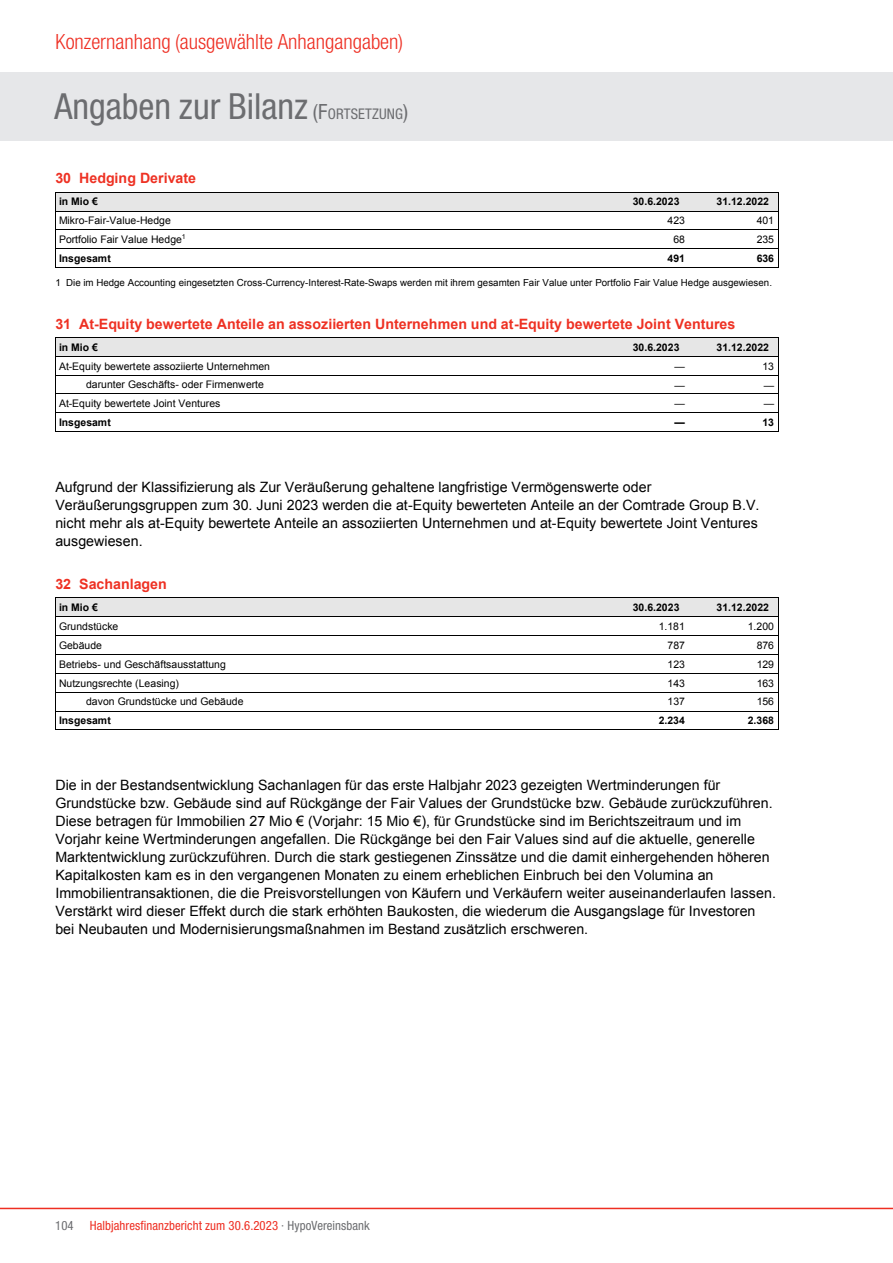
<style>
.page{position:relative;width:893px;height:1263px;background:#fff}
.page>*{position:absolute;margin:0;border:0;box-sizing:border-box;transform-origin:0 0}
.t1{font:condensed 36px "Helvetica Neue LT Std";color:#6c6d70}
.t2{font:300 condensed 21px "Helvetica Neue LT Std";color:#ee2e22}
.t3{font:14.25px/18px "Arial";color:#000}
.t4{font:700 14.25px "Arial";color:#ee3123}
.t5{font:condensed 12.75px "Helvetica Neue LT Std";letter-spacing:.005em;color:#ee2e22}
.t6{font:condensed 12.75px "Helvetica Neue LT Std";color:#6c6d70}
.t7{font:10.5px "Arial";color:#000}
.t8{font:700 10.5px "Arial";letter-spacing:-.005em;color:#000}
.t9{font:9.75px "Arial";color:#000}
.s1{font-size:21px}
.s2{font-size:14.7px}
.s3{color:#6c6d70}
</style>
<div class="page">
<div style="left:56px;top:192px;width:544px;height:19px;background:#e6e6e6"></div>
<div style="left:600px;top:192px;width:89px;height:19px;background:#e6e6e6"></div>
<div style="left:690px;top:192px;width:88px;height:19px;background:#e6e6e6"></div>
<hr style="left:56px;top:192px;width:544px;height:1px;background:#000">
<hr style="left:601px;top:192px;width:88px;height:1px;background:#000">
<hr style="left:690px;top:192px;width:88px;height:1px;background:#000">
<hr style="left:56px;top:211px;width:544px;height:1px;background:#000">
<hr style="left:601px;top:211px;width:88px;height:1px;background:#000">
<hr style="left:690px;top:211px;width:88px;height:1px;background:#000">
<hr style="left:56px;top:229px;width:544px;height:1px;background:#000">
<hr style="left:601px;top:229px;width:88px;height:1px;background:#000">
<hr style="left:690px;top:229px;width:88px;height:1px;background:#000">
<hr style="left:56px;top:248px;width:544px;height:1px;background:#000">
<hr style="left:601px;top:248px;width:88px;height:1px;background:#000">
<hr style="left:690px;top:248px;width:88px;height:1px;background:#000">
<svg style="left:55px;top:192px;width:1px;height:76px"></svg>
<hr style="left:56px;top:267px;width:544px;height:1px;background:#000">
<hr style="left:600px;top:267px;width:89px;height:1px;background:#000">
<hr style="left:689px;top:267px;width:89px;height:1px;background:#000">
<svg style="left:778px;top:192px;width:1px;height:76px"></svg>
<div style="left:56px;top:338px;width:544px;height:18px;background:#e6e6e6"></div>
<div style="left:600px;top:338px;width:89px;height:18px;background:#e6e6e6"></div>
<div style="left:690px;top:338px;width:88px;height:18px;background:#e6e6e6"></div>
<hr style="left:56px;top:337px;width:544px;height:1px;background:#000">
<hr style="left:601px;top:337px;width:88px;height:1px;background:#000">
<hr style="left:690px;top:337px;width:88px;height:1px;background:#000">
<hr style="left:56px;top:356px;width:544px;height:1px;background:#000">
<hr style="left:601px;top:356px;width:88px;height:1px;background:#000">
<hr style="left:690px;top:356px;width:88px;height:1px;background:#000">
<hr style="left:56px;top:375px;width:544px;height:1px;background:#000">
<hr style="left:601px;top:375px;width:88px;height:1px;background:#000">
<hr style="left:690px;top:375px;width:88px;height:1px;background:#000">
<hr style="left:56px;top:394px;width:544px;height:1px;background:#000">
<hr style="left:601px;top:394px;width:88px;height:1px;background:#000">
<hr style="left:690px;top:394px;width:88px;height:1px;background:#000">
<hr style="left:56px;top:412px;width:544px;height:1px;background:#000">
<hr style="left:601px;top:412px;width:88px;height:1px;background:#000">
<hr style="left:690px;top:412px;width:88px;height:1px;background:#000">
<svg style="left:55px;top:337px;width:1px;height:95px"></svg>
<hr style="left:56px;top:431px;width:544px;height:1px;background:#000">
<hr style="left:600px;top:431px;width:89px;height:1px;background:#000">
<hr style="left:689px;top:431px;width:89px;height:1px;background:#000">
<svg style="left:778px;top:337px;width:1px;height:95px"></svg>
<div style="left:56px;top:598px;width:544px;height:18px;background:#e6e6e6"></div>
<div style="left:600px;top:598px;width:89px;height:18px;background:#e6e6e6"></div>
<div style="left:690px;top:598px;width:88px;height:18px;background:#e6e6e6"></div>
<hr style="left:56px;top:597px;width:544px;height:1px;background:#000">
<hr style="left:601px;top:597px;width:88px;height:1px;background:#000">
<hr style="left:690px;top:597px;width:88px;height:1px;background:#000">
<hr style="left:56px;top:616px;width:544px;height:1px;background:#000">
<hr style="left:601px;top:616px;width:88px;height:1px;background:#000">
<hr style="left:690px;top:616px;width:88px;height:1px;background:#000">
<hr style="left:56px;top:635px;width:544px;height:1px;background:#000">
<hr style="left:601px;top:635px;width:88px;height:1px;background:#000">
<hr style="left:690px;top:635px;width:88px;height:1px;background:#000">
<hr style="left:56px;top:654px;width:544px;height:1px;background:#000">
<hr style="left:601px;top:654px;width:88px;height:1px;background:#000">
<hr style="left:690px;top:654px;width:88px;height:1px;background:#000">
<hr style="left:56px;top:673px;width:544px;height:1px;background:#000">
<hr style="left:601px;top:673px;width:88px;height:1px;background:#000">
<hr style="left:690px;top:673px;width:88px;height:1px;background:#000">
<hr style="left:56px;top:692px;width:544px;height:1px;background:#000">
<hr style="left:601px;top:692px;width:88px;height:1px;background:#000">
<hr style="left:690px;top:692px;width:88px;height:1px;background:#000">
<hr style="left:56px;top:711px;width:544px;height:1px;background:#000">
<hr style="left:601px;top:711px;width:88px;height:1px;background:#000">
<hr style="left:690px;top:711px;width:88px;height:1px;background:#000">
<svg style="left:55px;top:597px;width:1px;height:133px"></svg>
<hr style="left:56px;top:729px;width:544px;height:1px;background:#000">
<hr style="left:600px;top:729px;width:89px;height:1px;background:#000">
<hr style="left:689px;top:729px;width:89px;height:1px;background:#000">
<svg style="left:778px;top:597px;width:1px;height:133px"></svg>
<hr style="left:0;top:1208px;width:893px;height:1px;background:#ee2e22">
<div style="left:0;top:72px;width:893px;height:68px;background:#e6e7e9"></div>
<h2 class="t2" style="left:56px;top:30px;width:349px">Konzernanhang (ausgewählte Anhangangaben)</h2>
<h1 class="t1" style="left:55px;top:86px;width:355px">Angaben zur Bilanz <span class="s1">(F</span><span class="s2">ORTSETZUNG</span><span class="s1">)</span></h1>
<p class="t4" style="left:55px;top:169px;width:142px">30 Hedging Derivate</p>
<p class="t8" style="left:59px;top:194px;width:40px">in Mio €</p>
<p class="t8" style="left:633px;top:195px;width:48px">30.6.2023</p>
<p class="t8" style="left:717px;top:195px;width:54px">31.12.2022</p>
<p class="t7" style="left:59px;top:214px;width:114px">Mikro-Fair-Value-Hedge</p>
<p class="t7" style="left:668px;top:214px;width:19px">423</p>
<p class="t7" style="left:757px;top:214px;width:19px">401</p>
<p class="t7" style="left:59px;top:232px;width:128px">Portfolio Fair Value Hedge<sup>1</sup></p>
<p class="t7" style="left:673px;top:233px;width:13px">68</p>
<p class="t7" style="left:757px;top:233px;width:19px">235</p>
<p class="t8" style="left:59px;top:251px;width:53px">Insgesamt</p>
<p class="t8" style="left:668px;top:251px;width:19px">491</p>
<p class="t8" style="left:757px;top:251px;width:19px">636</p>
<p class="t9" style="left:55px;top:277px;width:718px">1 Die im Hedge Accounting eingesetzten Cross-Currency-Interest-Rate-Swaps werden mit ihrem gesamten Fair Value unter Portfolio Fair Value Hedge ausgewiesen.</p>
<p class="t4" style="left:55px;top:314px;width:682px">31 At-Equity bewertete Anteile an assoziierten Unternehmen und at-Equity bewertete Joint Ventures</p>
<p class="t8" style="left:59px;top:340px;width:40px">in Mio €</p>
<p class="t8" style="left:633px;top:340px;width:48px">30.6.2023</p>
<p class="t8" style="left:717px;top:340px;width:54px">31.12.2022</p>
<p class="t7" style="left:59px;top:359px;width:213px">At-Equity bewertete assoziierte Unternehmen</p>
<p class="t7" style="left:675px;top:359px;width:12px">—</p>
<p class="t7" style="left:762px;top:359px;width:13px">13</p>
<p class="t7" style="left:86px;top:378px;width:179px">darunter Geschäfts- oder Firmenwerte</p>
<p class="t7" style="left:675px;top:378px;width:12px">—</p>
<p class="t7" style="left:764px;top:378px;width:12px">—</p>
<p class="t7" style="left:59px;top:397px;width:163px">At-Equity bewertete Joint Ventures</p>
<p class="t7" style="left:675px;top:396px;width:12px">—</p>
<p class="t7" style="left:764px;top:396px;width:12px">—</p>
<p class="t8" style="left:59px;top:416px;width:53px">Insgesamt</p>
<p class="t8" style="left:675px;top:415px;width:12px">—</p>
<p class="t8" style="left:762px;top:416px;width:13px">13</p>
<p class="t3" style="left:55px;top:478px;width:706px">Aufgrund der Klassifizierung als Zur Veräußerung gehaltene langfristige Vermögenswerte oder Veräußerungsgruppen zum 30. Juni 2023 werden die at-Equity bewerteten Anteile an der Comtrade Group B.V. nicht mehr als at-Equity bewertete Anteile an assoziierten Unternehmen und at-Equity bewertete Joint Ventures ausgewiesen.</p>
<p class="t4" style="left:55px;top:575px;width:113px">32 Sachanlagen</p>
<p class="t8" style="left:59px;top:600px;width:40px">in Mio €</p>
<p class="t8" style="left:633px;top:601px;width:48px">30.6.2023</p>
<p class="t8" style="left:717px;top:601px;width:54px">31.12.2022</p>
<p class="t7" style="left:59px;top:620px;width:61px">Grundstücke</p>
<p class="t7" style="left:659px;top:620px;width:28px">1.181</p>
<p class="t7" style="left:748px;top:620px;width:28px">1.200</p>
<p class="t7" style="left:59px;top:638px;width:45px">Gebäude</p>
<p class="t7" style="left:668px;top:638px;width:19px">787</p>
<p class="t7" style="left:757px;top:638px;width:19px">876</p>
<p class="t7" style="left:59px;top:657px;width:168px">Betriebs- und Geschäftsausstattung</p>
<p class="t7" style="left:668px;top:657px;width:19px">123</p>
<p class="t7" style="left:757px;top:657px;width:19px">129</p>
<p class="t7" style="left:59px;top:676px;width:122px">Nutzungsrechte (Leasing)</p>
<p class="t7" style="left:668px;top:676px;width:19px">143</p>
<p class="t7" style="left:757px;top:676px;width:19px">163</p>
<p class="t7" style="left:86px;top:695px;width:159px">davon Grundstücke und Gebäude</p>
<p class="t7" style="left:668px;top:695px;width:19px">137</p>
<p class="t7" style="left:757px;top:695px;width:19px">156</p>
<p class="t8" style="left:59px;top:714px;width:53px">Insgesamt</p>
<p class="t8" style="left:659px;top:714px;width:28px">2.234</p>
<p class="t8" style="left:748px;top:714px;width:28px">2.368</p>
<p class="t3" style="left:55px;top:776px;width:722px">Die in der Bestandsentwicklung Sachanlagen für das erste Halbjahr 2023 gezeigten Wertminderungen für Grundstücke bzw. Gebäude sind auf Rückgänge der Fair Values der Grundstücke bzw. Gebäude zurückzuführen.<br>Diese betragen für Immobilien 27 Mio € (Vorjahr: 15 Mio €), für Grundstücke sind im Berichtszeitraum und im Vorjahr keine Wertminderungen angefallen. Die Rückgänge bei den Fair Values sind auf die aktuelle, generelle Marktentwicklung zurückzuführen. Durch die stark gestiegenen Zinssätze und die damit einhergehenden höheren Kapitalkosten kam es in den vergangenen Monaten zu einem erheblichen Einbruch bei den Volumina an Immobilientransaktionen, die die Preisvorstellungen von Käufern und Verkäufern weiter auseinanderlaufen lassen.<br>Verstärkt wird dieser Effekt durch die stark erhöhten Baukosten, die wiederum die Ausgangslage für Investoren bei Neubauten und Modernisierungsmaßnahmen im Bestand zusätzlich erschweren.</p>
<p class="t6" style="left:55px;top:1218px;width:20px">104</p>
<p class="t5" style="left:90px;top:1218px;width:281px">Halbjahresfinanzbericht zum 30.6.2023 <span class="s3">· HypoVereinsbank</span></p>
</div>
